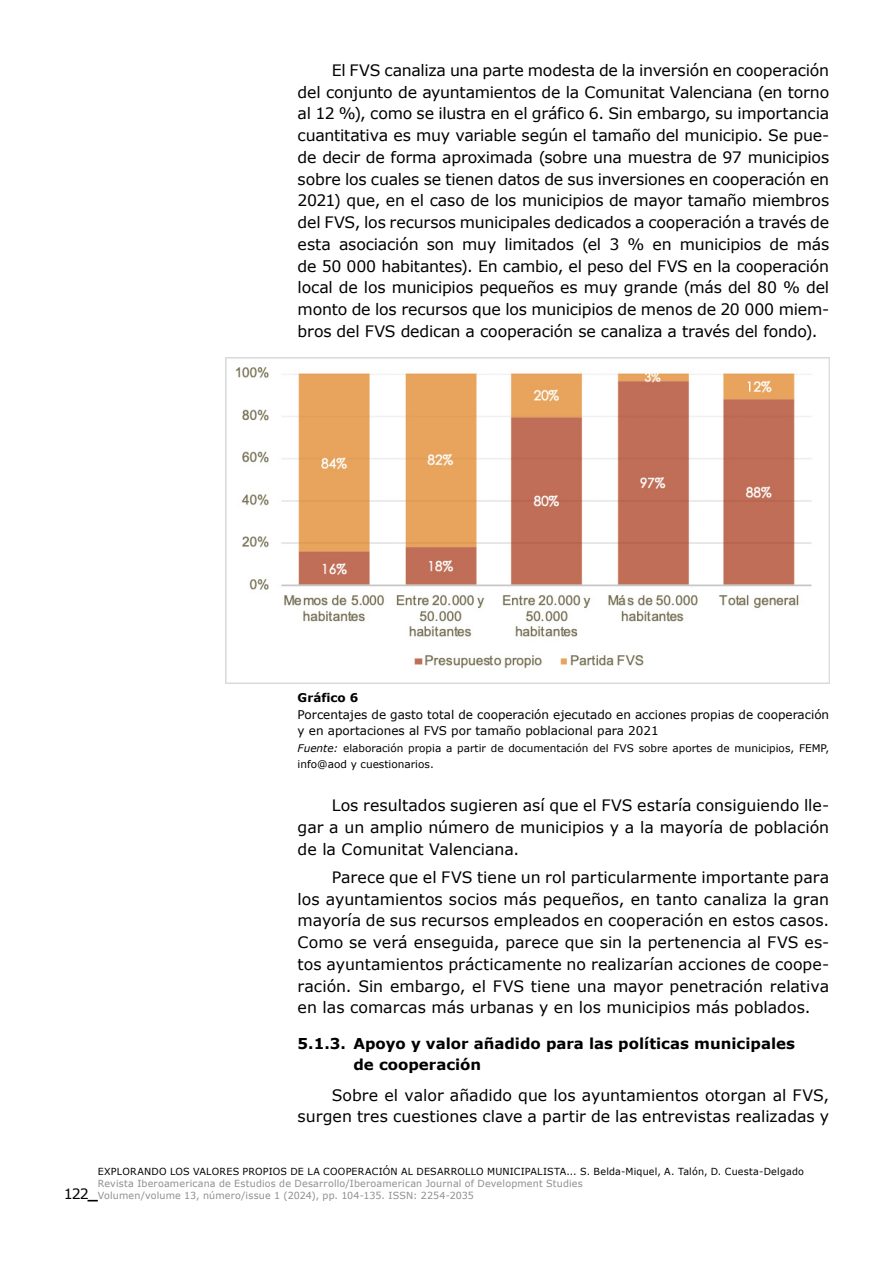
<style>
.page{position:relative;width:893px;height:1263px;background:#fff}
.page>*{position:absolute;margin:0;border:0;box-sizing:border-box;transform-origin:0 0}
.t1{font:15.75px/21.8px "Verdana";color:#000;text-align:justify}
.t2{font:700 15px/21px "Verdana";color:#000}
.t3{font:14.25px "Verdana";color:#000}
.t4{font:12px/16.5px "Verdana";color:#000}
.t5{font:700 12px "Verdana";color:#000}
.t6{font:10.5px/16.5px "Verdana";color:#000}
.t7{font:9.75px/12px "Verdana";letter-spacing:.02em;color:#908d8f}
.t8{font:9.75px "Verdana";letter-spacing:.02em;color:#000}
.s1{font-style:italic}
.s2{font-weight:700}
</style>
<div class="page">
<img style="left:226px;top:358px;width:603px;height:325px">
<p class="t1" style="left:298px;top:59px;width:533px;text-indent:34px">El FVS canaliza una parte modesta de la inversión en cooperación del conjunto de ayuntamientos de la Comunitat Valenciana (en torno al 12 %), como se ilustra en el gráfico 6. Sin embargo, su importancia cuantitativa es muy variable según el tamaño del municipio. Se pue&shy;de decir de forma aproximada (sobre una muestra de 97 municipios sobre los cuales se tienen datos de sus inversiones en cooperación en 2021) que, en el caso de los municipios de mayor tamaño miembros del FVS, los recursos municipales dedicados a cooperación a través de esta asociación son muy limitados (el 3 % en municipios de más de 50 000 habitantes). En cambio, el peso del FVS en la cooperación local de los municipios pequeños es muy grande (más del 80 % del monto de los recursos que los municipios de menos de 20 000 miem&shy;bros del FVS dedican a cooperación se canaliza a través del fondo).</p>
<p class="t5" style="left:298px;top:690px;width:62px">Gráfico 6</p>
<p class="t4" style="left:298px;top:706px;width:533px">Porcentajes de gasto total de cooperación ejecutado en acciones propias de cooperación y en aportaciones al FVS por tamaño poblacional para 2021</p>
<p class="t6" style="left:298px;top:740px;width:533px"><span class="s1">Fuente:</span> elaboración propia a partir de documentación del FVS sobre aportes de municipios, FEMP, info@aod y cuestionarios.</p>
<p class="t1" style="left:298px;top:795px;width:533px;text-indent:34px">Los resultados sugieren así que el FVS estaría consiguiendo lle&shy;gar a un amplio número de municipios y a la mayoría de población de la Comunitat Valenciana.</p>
<p class="t1" style="left:298px;top:866px;width:533px;text-indent:34px">Parece que el FVS tiene un rol particularmente importante para los ayuntamientos socios más pequeños, en tanto canaliza la gran mayoría de sus recursos empleados en cooperación en estos casos.<br>Como se verá enseguida, parece que sin la pertenencia al FVS es&shy;tos ayuntamientos prácticamente no realizarían acciones de coope&shy;ración. Sin embargo, el FVS tiene una mayor penetración relativa en las comarcas más urbanas y en los municipios más poblados.</p>
<p class="t2" style="left:353px;top:1033px;width:443px;text-indent:-56px">5.1.3. Apoyo y valor añadido para las políticas municipales de cooperación</p>
<p class="t1" style="left:298px;top:1084px;width:533px;text-align:right">Sobre el valor añadido que los ayuntamientos otorgan al FVS, surgen tres cuestiones clave a partir de las entrevistas realizadas y</p>
<p class="t8" style="left:98px;top:1165px;width:708px">EXPLORANDO LOS VALORES PROPIOS DE LA COOPERACIÓN AL DESARROLLO MUNICIPALISTA... S. Belda-Miquel, A. Talón, D. Cuesta-Delgado</p>
<p class="t7" style="left:98px;top:1178px;width:487px">Revista Iberoamericana de Estudios de Desarrollo/Iberoamerican Journal of Development Studies<br>Volumen/volume 13, número/issue 1 (2024), pp. 104-135. ISSN: 2254-2035</p>
<p class="t3" style="left:64px;top:1185px;width:36px">122<span class="s2">_</span></p>
</div>
